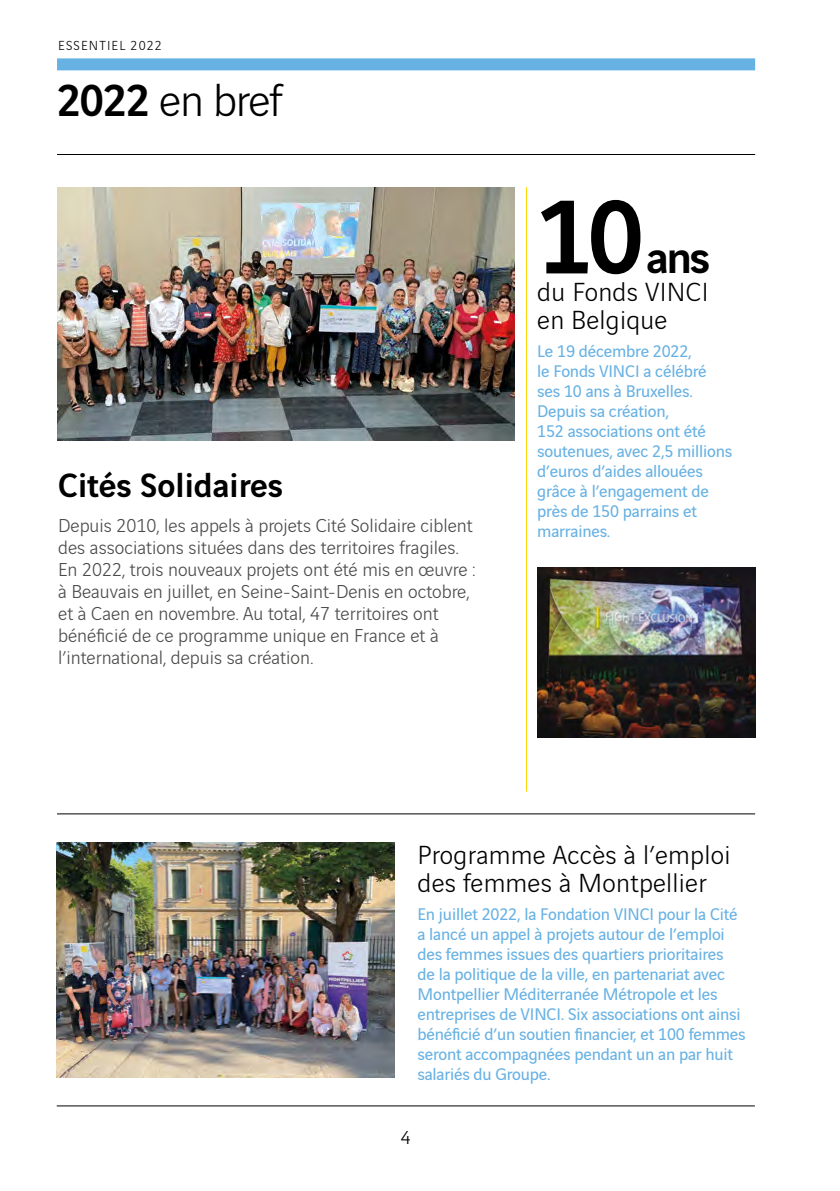
<style>
.page{position:relative;width:840px;height:1191px;background:#fff}
.page>*{position:absolute;margin:0;border:0;box-sizing:border-box;transform-origin:0 0}
._02-texte_courant{font:500 112px "Vinci Sans";color:#000}
.TITRE{font:300 48px "Vinci Sans";letter-spacing:-.02em;color:#000}
._02-texte_courant-2{font:500 48px "Vinci Sans";color:#000}
._02-texte_courant-3{font:500 36px "Vinci Sans";color:#000}
._02-texte_courant-4{font:300 28px/28px "Vinci Sans";letter-spacing:.01em;color:#000}
._02-texte_courant-5{font:300 20px/22px "Vinci Sans";color:#4a4a49}
.t1{font:300 20px "Vinci Sans";color:#000}
._02-texte_courant-6{font:18px/20px "Vinci Sans";letter-spacing:-.01em;color:#67b1e3}
.texte_courant{font:300 14px "Vinci Sans";letter-spacing:.08em;color:#000}
.s1{font-weight:500}
</style>
<div class="page">
<hr style="left:57px;top:1105px;width:697px;height:1px;background:#000">
<div style="left:57px;top:58px;width:697px;height:12px;background:#67b1e3"></div>
<hr style="left:57px;top:154px;width:697px;height:1px;background:#000">
<hr style="left:525px;top:187px;width:1px;height:604px;background:#ffd500">
<img style="left:57px;top:187px;width:457px;height:253px">
<img style="left:537px;top:567px;width:217px;height:170px">
<img style="left:57px;top:842px;width:337px;height:235px">
<hr style="left:57px;top:813px;width:697px;height:1px;background:#000">
<p class="texte_courant" style="left:58px;top:36px;width:105px">ESSENTIEL 2022</p>
<p class="TITRE" style="left:57px;top:66px;width:227px"><span class="s1">2022</span> en bref</p>
<p class="_02-texte_courant-3" style="left:58px;top:457px;width:226px">Cités Solidaires</p>
<p class="_02-texte_courant-5" style="left:58px;top:513px;width:418px">Depuis 2010, les appels à projets Cité Solidaire ciblent des associations situées dans des territoires fragiles.<br>En 2022, trois nouveaux projets ont été mis en œuvre : à Beauvais en juillet, en Seine-Saint-Denis en octobre, et à Caen en novembre. Au total, 47 territoires ont bénéficié de ce programme unique en France et à l’international, depuis sa création.</p>
<p class="_02-texte_courant" style="left:537px;top:150px;width:108px">10</p>
<p class="_02-texte_courant-2" style="left:646px;top:220px;width:65px">ans</p>
<p class="_02-texte_courant-4" style="left:537px;top:276px;width:173px">du Fonds VINCI en Belgique</p>
<p class="_02-texte_courant-6" style="left:537px;top:339px;width:196px">Le 19 décembre 2022,<br>le Fonds VINCI a célébré ses 10 ans à Bruxelles.<br>Depuis sa création,<br>152 associations ont été soutenues, avec 2,5 millions d’euros d’aides allouées grâce à l’engagement de près de 150 parrains et marraines.</p>
<p class="_02-texte_courant-4" style="left:417px;top:838px;width:314px">Programme Accès à l’emploi des femmes à Montpellier</p>
<p class="_02-texte_courant-6" style="left:417px;top:902px;width:329px">En juillet 2022, la Fondation VINCI pour la Cité a lancé un appel à projets autour de l’emploi des femmes issues des quartiers prioritaires<br>de la politique de la ville, en partenariat avec Montpellier Méditerranée Métropole et les entreprises de VINCI. Six associations ont ainsi bénéficié d’un soutien financier, et 100 femmes seront accompagnées pendant un an par huit salariés du Groupe.</p>
<p class="t1" style="left:400px;top:1123px;width:11px">4</p>
</div>
